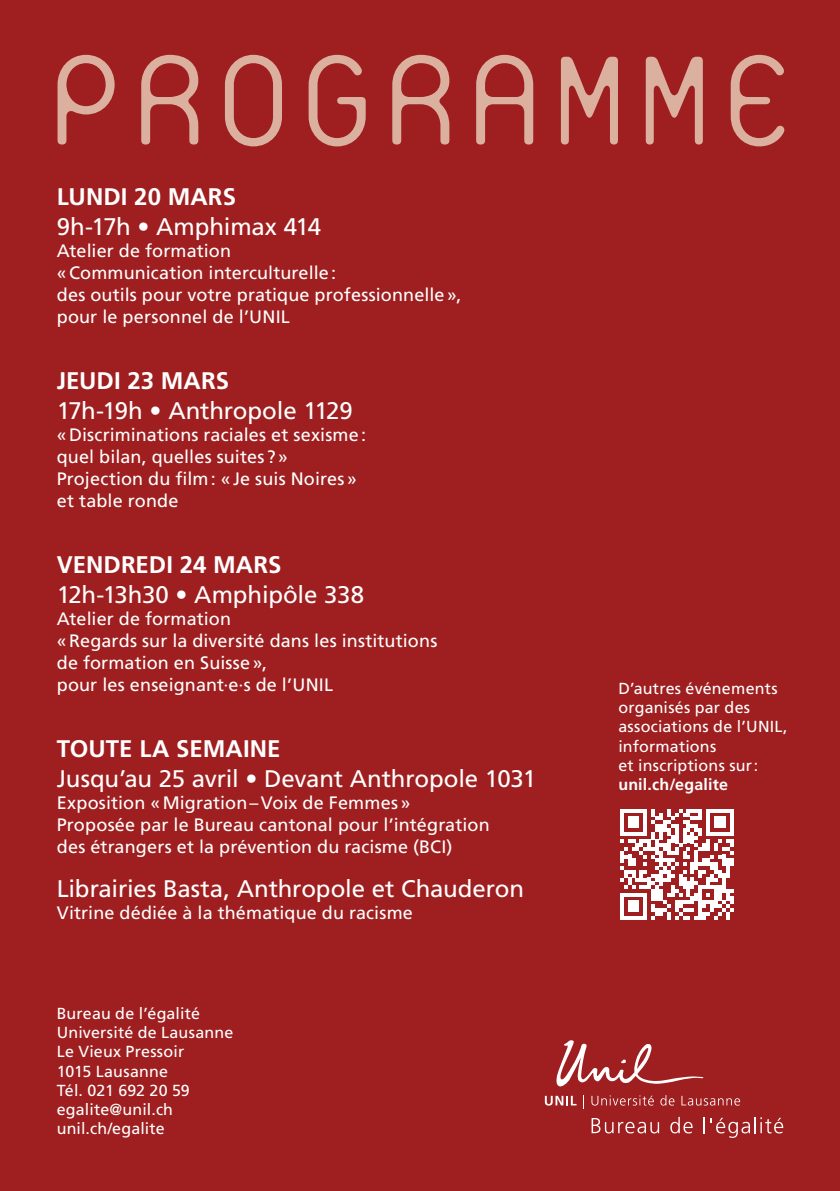
<style>
.page{position:relative;width:840px;height:1191px;background:#fff}
.page>*{position:absolute;margin:0;border:0;box-sizing:border-box;transform-origin:0 0}
.t1{font:100 190px "Platelet OT";letter-spacing:-.02em;color:#dbb09f}
.t2{font:24px "Frutiger LT Std";letter-spacing:-.005em;color:#fff}
.t3{font:700 24px "Frutiger LT Std";color:#fff}
.t4{font:18px/22px "Frutiger LT Std";letter-spacing:.005em;color:#fff}
.t5{font:16px/19.2px "Frutiger LT Std";letter-spacing:.01em;color:#fff}
.t6{font:700 16px "Frutiger LT Std";letter-spacing:.01em;color:#fff}
</style>
<div class="page">
<div style="left:0;top:0;width:839px;height:1191px;background:#9f1f20"></div>
<svg style="left:556px;top:1040px;width:147px;height:47px"></svg>
<svg style="left:544px;top:1095px;width:32px;height:10px"></svg>
<svg style="left:591px;top:1095px;width:62px;height:10px"></svg>
<svg style="left:660px;top:1095px;width:14px;height:10px"></svg>
<svg style="left:681px;top:1095px;width:58px;height:10px"></svg>
<svg style="left:591px;top:1118px;width:67px;height:15px"></svg>
<svg style="left:670px;top:1116px;width:22px;height:17px"></svg>
<svg style="left:703px;top:1117px;width:1px;height:16px"></svg>
<svg style="left:710px;top:1117px;width:72px;height:20px"></svg>
<svg style="left:620px;top:809px;width:113px;height:110px"></svg>
<p class="t1" style="left:42px;top:5px;width:760px">PROGRAMME</p>
<p class="t3" style="left:57px;top:183px;width:181px">LUNDI 20 MARS</p>
<p class="t2" style="left:57px;top:213px;width:266px">9h-17h • Amphimax 414</p>
<p class="t4" style="left:57px;top:240px;width:176px">Atelier de formation</p>
<p class="t4" style="left:57px;top:262px;width:281px">«Communication interculturelle:</p>
<p class="t4" style="left:57px;top:284px;width:406px">des outils pour votre pratique professionnelle»,</p>
<p class="t4" style="left:57px;top:306px;width:234px">pour le personnel de l’UNIL</p>
<p class="t3" style="left:57px;top:367px;width:174px">JEUDI 23 MARS</p>
<p class="t2" style="left:57px;top:397px;width:297px">17h-19h • Anthropole 1129</p>
<p class="t4" style="left:57px;top:424px;width:311px">«Discriminations raciales et sexisme:</p>
<p class="t4" style="left:57px;top:446px;width:301px">quel bilan, quelles suites?»<br>Projection du film: «Je suis Noires»</p>
<p class="t4" style="left:57px;top:490px;width:123px">et table ronde</p>
<p class="t3" style="left:57px;top:551px;width:226px">VENDREDI 24 MARS</p>
<p class="t2" style="left:57px;top:581px;width:308px">12h-13h30 • Amphipôle 338</p>
<p class="t4" style="left:57px;top:608px;width:176px">Atelier de formation</p>
<p class="t4" style="left:57px;top:630px;width:382px">«Regards sur la diversité dans les institutions</p>
<p class="t4" style="left:57px;top:652px;width:212px">de formation en Suisse»,</p>
<p class="t4" style="left:57px;top:674px;width:278px">pour les enseignant·e·s de l’UNIL</p>
<p class="t3" style="left:57px;top:735px;width:225px">TOUTE LA SEMAINE</p>
<p class="t2" style="left:57px;top:765px;width:480px">Jusqu’au 25 avril • Devant Anthropole 1031</p>
<p class="t4" style="left:57px;top:792px;width:355px">Exposition «Migration–Voix de Femmes»</p>
<p class="t4" style="left:57px;top:814px;width:434px">Proposée par le Bureau cantonal pour l’intégration</p>
<p class="t4" style="left:57px;top:836px;width:397px">des étrangers et la prévention du racisme (BCI)</p>
<p class="t2" style="left:57px;top:875px;width:469px">Librairies Basta, Anthropole et Chauderon</p>
<p class="t4" style="left:57px;top:902px;width:357px">Vitrine dédiée à la thématique du racisme</p>
<p class="t5" style="left:57px;top:1004px;width:145px">Bureau de l’égalité</p>
<p class="t5" style="left:57px;top:1023px;width:178px">Université de Lausanne</p>
<p class="t5" style="left:57px;top:1042px;width:129px">Le Vieux Pressoir</p>
<p class="t5" style="left:57px;top:1061px;width:113px">1015 Lausanne</p>
<p class="t5" style="left:57px;top:1080px;width:134px">Tél. 021 692 20 59</p>
<p class="t5" style="left:57px;top:1100px;width:118px">egalite@unil.ch</p>
<p class="t5" style="left:57px;top:1119px;width:109px">unil.ch/egalite</p>
<p class="t5" style="left:618px;top:679px;width:161px">D’autres événements organisés par des</p>
<p class="t5" style="left:618px;top:717px;width:171px">associations de l’UNIL, informations<br>et inscriptions sur:</p>
<p class="t6" style="left:618px;top:775px;width:111px">unil.ch/egalite</p>
</div>
